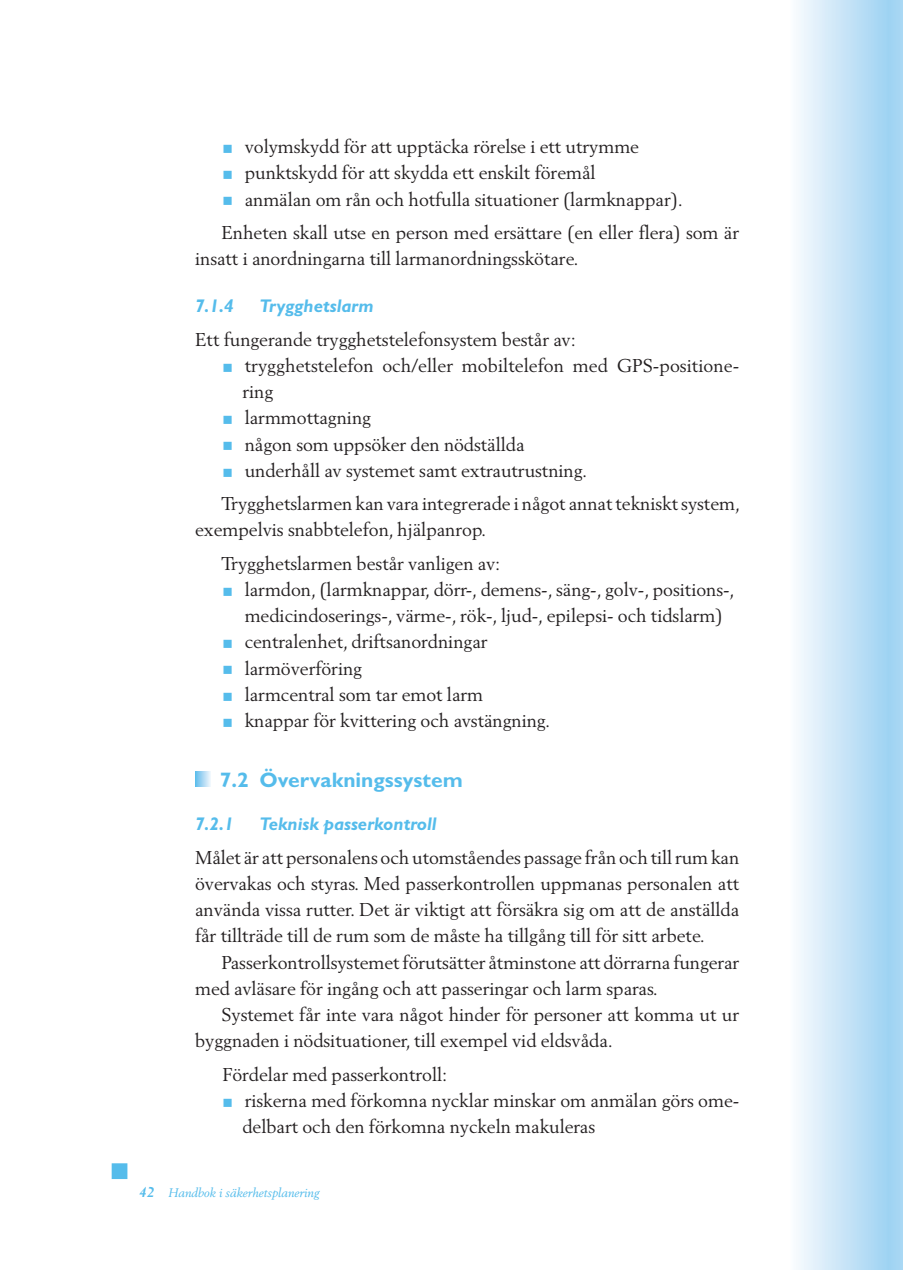
<style>
.page{position:relative;width:903px;height:1270px;background:#fff}
.page>*{position:absolute;margin:0;border:0;box-sizing:border-box;transform-origin:0 0}
.t1{font:700 21px "Gill Sans";color:#55bceb}
.t2{font:18.38px/26.2px "Berling";letter-spacing:-.005em;color:#231f20}
.t3{font:italic 700 18.38px "Gill Sans";color:#55bceb}
.t4{font:italic 12.25px "Berling";color:#55bceb}
.s1{font-weight:700;font-size:14px}
</style>
<div class="page">
<div style="left:113px;top:1164px;width:14px;height:14px;background:#55bceb"></div>
<div style="left:112px;top:1163px;width:15px;height:16px;border:2px solid #55bceb"></div>
<div style="left:789px;top:0;width:99px;height:1270px;background:linear-gradient(to right,#fcfdfe,#9fd2f2)"></div>
<div style="left:888px;top:0;width:15px;height:1270px;background:#a4d5f3"></div>
<svg style="left:195px;top:771px;width:15px;height:15px"></svg>
<p class="t2" style="left:245px;top:135px;width:440px">volymskydd för att upptäcka rörelse i ett utrymme punktskydd för att skydda ett enskilt föremål<br>anmälan om rån och hotfulla situationer (larmknappar).</p>
<p class="t2" style="left:195px;top:220px;width:546px;text-indent:26px">Enheten skall utse en person med ersättare (en eller flera) som är insatt i anordningarna till larmanordningsskötare.</p>
<p class="t3" style="left:195px;top:300px;width:40px">7.1.4</p>
<p class="t3" style="left:260px;top:300px;width:115px">Trygghetslarm</p>
<p class="t2" style="left:242px;top:327px;width:498px;text-indent:-47px">Ett fungerande trygghetstelefonsystem består av:<br>trygghetstelefon och/eller mobiltelefon med GPS-positione&shy;ring<br>larmmottagning<br>någon som uppsöker den nödställda<br>underhåll av systemet samt extrautrustning.</p>
<p class="t2" style="left:195px;top:492px;width:546px;text-indent:26px">Trygghetslarmen kan vara integrerade i något annat tekniskt system, exempelvis snabbtelefon, hjälpanrop.</p>
<p class="t2" style="left:245px;top:551px;width:491px;text-indent:-23px">Trygghetslarmen består vanligen av:<br>larmdon, (larmknappar, dörr-, demens-, säng-, golv-, positions-, medicindoserings-, värme-, rök-, ljud-, epilepsi- och tidslarm) centralenhet, driftsanordningar<br>larmöverföring<br>larmcentral som tar emot larm<br>knappar för kvittering och avstängning.</p>
<p class="t1" style="left:220px;top:772px;width:244px">7.2 Övervakningssystem</p>
<p class="t3" style="left:195px;top:818px;width:40px">7.2.1</p>
<p class="t3" style="left:260px;top:818px;width:179px">Teknisk passerkontroll</p>
<p class="t2" style="left:195px;top:845px;width:546px;text-align:justify">Målet är att personalens och utomståendes passage från och till rum kan övervakas och styras. Med passerkontrollen uppmanas personalen att använda vissa rutter. Det är viktigt att försäkra sig om att de anställda får tillträde till de rum som de måste ha tillgång till för sitt arbete.</p>
<p class="t2" style="left:195px;top:950px;width:546px;text-indent:26px">Passerkontrollsystemet förutsätter åtminstone att dörrarna fungerar med avläsare för ingång och att passeringar och larm sparas.</p>
<p class="t2" style="left:195px;top:1003px;width:546px;text-indent:26px">Systemet får inte vara något hinder för personer att komma ut ur byggnaden i nödsituationer, till exempel vid eldsvåda.</p>
<p class="t2" style="left:242px;top:1062px;width:498px;text-indent:-20px">Fördelar med passerkontroll:<br>riskerna med förkomna nycklar minskar om anmälan görs ome&shy;delbart och den förkomna nyckeln makuleras</p>
<p class="t4" style="left:139px;top:1187px;width:182px"><span class="s1">42</span> Handbok i säkerhetsplanering</p>
</div>
